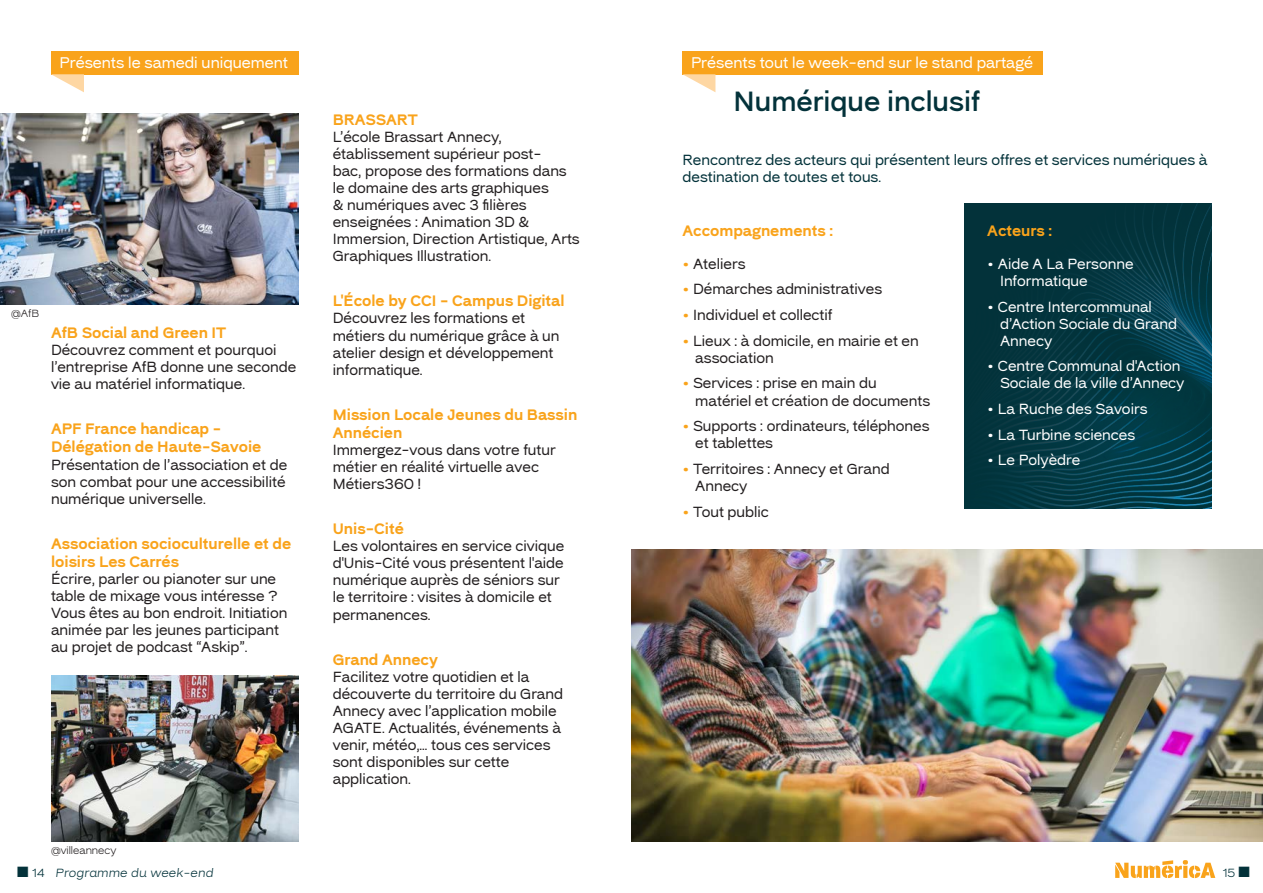
<style>
.page{position:relative;width:1263px;height:893px;background:#fff}
.page>*{position:absolute;margin:0;border:0;box-sizing:border-box;transform-origin:0 0}
.t1{font:500 condensed 27px "Rock Star";color:#03323a}
.DESCRIPTIF{font:600 condensed 15px/18px "Rock Star";color:#f9a31b}
.t2{font:condensed 15px "Rock Star";color:#fff}
.DESCRIPTIF-2{font:condensed 14.25px/17.1px "Rock Star";color:#231f20}
.DESCRIPTIF-3{font:condensed 14.25px/17.1px "Rock Star";color:#fff}
.t3{font:condensed 14.25px/17.1px "Rock Star";color:#03323a}
.t4{font:italic 300 condensed 12px "Rock Star";color:#03323a}
.t5{font:300 condensed 12px "Rock Star";color:#03323a}
.t6{font:300 condensed 10.5px "Rock Star";color:#231f20}
.s1{font-weight:900;color:#f9a31b}
.s2{font-style:normal}
</style>
<div class="page">
<svg style="left:1115px;top:860px;width:100px;height:18px"></svg>
<div style="left:51px;top:51px;width:248px;height:23px;background:#f9a31b"></div>
<div style="left:682px;top:51px;width:360px;height:23px;background:#f9a31b"></div>
<img style="left:0;top:113px;width:299px;height:191px">
<img style="left:631px;top:549px;width:632px;height:293px">
<svg style="left:51px;top:74px;width:33px;height:18px"></svg>
<svg style="left:682px;top:74px;width:33px;height:18px"></svg>
<svg style="left:964px;top:203px;width:248px;height:305px;fill:#02353d"></svg>
<img style="left:51px;top:675px;width:248px;height:167px">
<p class="t6" style="left:11px;top:307px;width:30px">@AfB</p>
<p class="t2" style="left:60px;top:53px;width:230px">Présents le samedi uniquement</p>
<p class="t2" style="left:691px;top:53px;width:343px">Présents tout le week-end sur le stand partagé</p>
<p class="DESCRIPTIF" style="left:51px;top:324px;width:177px">AfB Social and Green IT</p>
<p class="DESCRIPTIF-2" style="left:51px;top:342px;width:247px">Découvrez comment et pourquoi l’entreprise AfB donne une seconde vie au matériel informatique.</p>
<p class="DESCRIPTIF" style="left:51px;top:420px;width:212px">APF France handicap -<br>Délégation de Haute-Savoie</p>
<p class="DESCRIPTIF-2" style="left:51px;top:456px;width:238px;text-align:justify">Présentation de l’association et de son combat pour une accessibilité numérique universelle.</p>
<p class="DESCRIPTIF" style="left:51px;top:535px;width:242px">Association socioculturelle et de loisirs Les Carrés</p>
<p class="DESCRIPTIF-2" style="left:51px;top:570px;width:238px">Écrire, parler ou pianoter sur une table de mixage vous intéresse ?<br>Vous êtes au bon endroit. Initiation animée par les jeunes participant au projet de podcast “Askip”.</p>
<p class="DESCRIPTIF" style="left:333px;top:110px;width:87px">BRASSART</p>
<p class="DESCRIPTIF-2" style="left:333px;top:128px;width:249px">L’école Brassart Annecy, établissement supérieur post-<br>bac, propose des formations dans le domaine des arts graphiques<br>&amp; numériques avec 3 filières enseignées : Animation 3D &amp;<br>Immersion, Direction Artistique, Arts<br>Graphiques Illustration.</p>
<p class="DESCRIPTIF" style="left:333px;top:292px;width:233px">L'École by CCI - Campus Digital</p>
<p class="DESCRIPTIF-2" style="left:333px;top:310px;width:228px">Découvrez les formations et métiers du numérique grâce à un atelier design et développement informatique.</p>
<p class="DESCRIPTIF" style="left:333px;top:406px;width:246px">Mission Locale Jeunes du Bassin<br>Annécien</p>
<p class="DESCRIPTIF-2" style="left:333px;top:441px;width:224px">Immergez-vous dans votre futur métier en réalité virtuelle avec<br>Métiers360 !</p>
<p class="DESCRIPTIF" style="left:333px;top:520px;width:73px">Unis-Cité</p>
<p class="DESCRIPTIF-2" style="left:333px;top:538px;width:233px">Les volontaires en service civique d'Unis-Cité vous présentent l'aide numérique auprès de séniors sur le territoire : visites à domicile et permanences.</p>
<p class="DESCRIPTIF" style="left:333px;top:650px;width:107px">Grand Annecy</p>
<p class="DESCRIPTIF-2" style="left:333px;top:668px;width:232px">Facilitez votre quotidien et la découverte du territoire du Grand<br>Annecy avec l’application mobile<br>AGATE. Actualités, événements à venir, météo,… tous ces services sont disponibles sur cette application.</p>
<p class="t1" style="left:733px;top:84px;width:248px">Numérique inclusif</p>
<p class="t3" style="left:682px;top:151px;width:526px">Rencontrez des acteurs qui présentent leurs offres et services numériques à destination de toutes et tous.</p>
<p class="DESCRIPTIF" style="left:682px;top:222px;width:152px">Accompagnements :</p>
<p class="DESCRIPTIF-2" style="left:682px;top:255px;width:64px"><span class="s1">•</span> Ateliers</p>
<p class="DESCRIPTIF-2" style="left:682px;top:281px;width:201px"><span class="s1">•</span> Démarches administratives</p>
<p class="DESCRIPTIF-2" style="left:682px;top:307px;width:151px"><span class="s1">•</span> Individuel et collectif</p>
<p class="DESCRIPTIF-2" style="left:695px;top:332px;width:225px;text-indent:-13px"><span class="s1">•</span> Lieux : à domicile, en mairie et en association</p>
<p class="DESCRIPTIF-2" style="left:695px;top:375px;width:236px;text-indent:-13px"><span class="s1">•</span> Services : prise en main du matériel et création de documents</p>
<p class="DESCRIPTIF-2" style="left:695px;top:418px;width:236px;text-indent:-13px"><span class="s1">•</span> Supports : ordinateurs, téléphones et tablettes</p>
<p class="DESCRIPTIF-2" style="left:695px;top:460px;width:196px;text-indent:-13px"><span class="s1">•</span> Territoires : Annecy et Grand<br>Annecy</p>
<p class="DESCRIPTIF-2" style="left:682px;top:503px;width:88px"><span class="s1">•</span> Tout public</p>
<p class="DESCRIPTIF" style="left:987px;top:222px;width:66px">Acteurs :</p>
<p class="DESCRIPTIF-3" style="left:1000px;top:255px;width:135px;text-indent:-13px">• Aide A La Personne<br>Informatique</p>
<p class="DESCRIPTIF-3" style="left:1000px;top:298px;width:179px;text-indent:-13px">• Centre Intercommunal d’Action Sociale du Grand<br>Annecy</p>
<p class="DESCRIPTIF-3" style="left:987px;top:358px;width:199px;text-align:right">• Centre Communal d'Action<br>Sociale de la ville d’Annecy</p>
<p class="DESCRIPTIF-3" style="left:987px;top:401px;width:162px">• La Ruche des Savoirs</p>
<p class="DESCRIPTIF-3" style="left:987px;top:426px;width:149px">• La Turbine sciences</p>
<p class="DESCRIPTIF-3" style="left:987px;top:452px;width:95px">• Le Polyèdre</p>
<p class="t6" style="left:51px;top:844px;width:67px">@villeannecy</p>
<p class="t4" style="left:17px;top:866px;width:198px">■ <span class="s2">14</span> Programme du week-end</p>
<p class="t5" style="left:1223px;top:866px;width:28px">15 ■</p>
</div>
